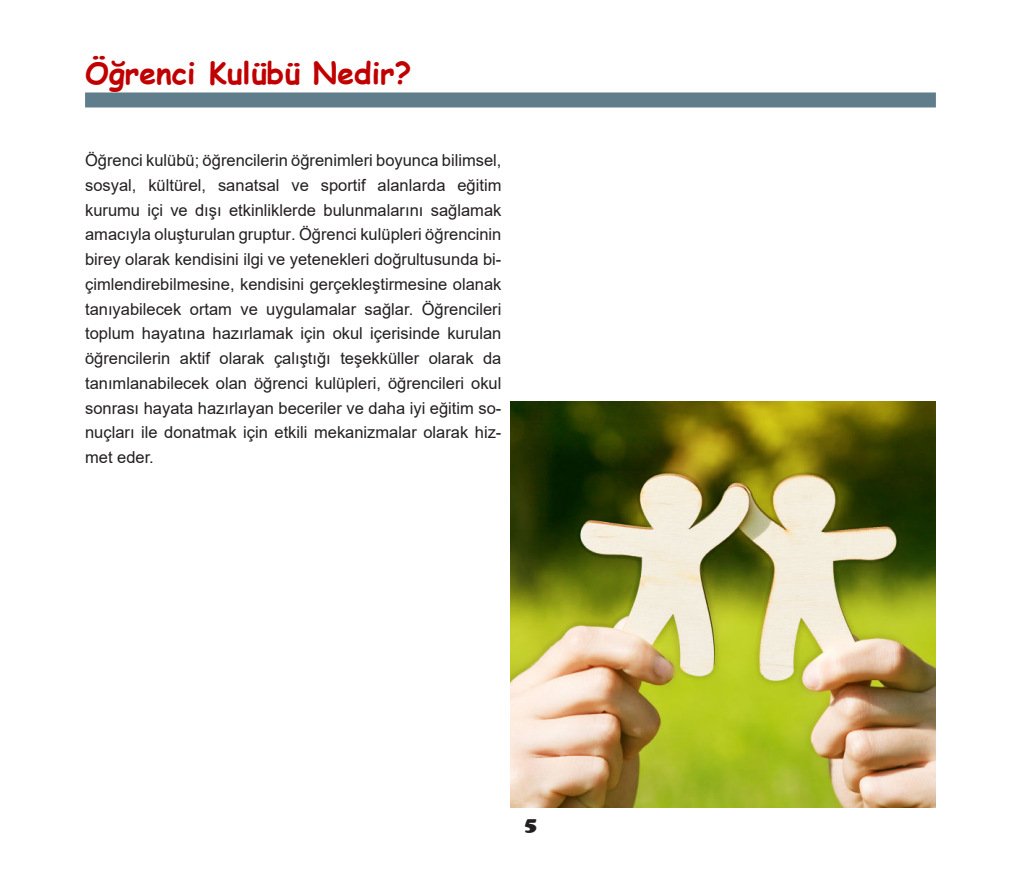
<style>
.page{position:relative;width:1021px;height:893px;background:#fff}
.page>*{position:absolute;margin:0;border:0;box-sizing:border-box;transform-origin:0 0}
.t1{font:700 30px "Comic Sans MS";color:#c00000}
.t2{font:900 21px "Cooper";color:#231f20}
.t3{font:16.5px/24.8px "Arial";color:#231f20;text-align:justify}
</style>
<div class="page">
<div style="left:85px;top:92px;width:850px;height:15px;background:#607d8b"></div>
<img style="left:510px;top:402px;width:425px;height:406px">
<h1 class="t1" style="left:85px;top:50px;width:328px">Öğrenci Kulübü Nedir?</h1>
<p class="t3" style="left:85px;top:148px;width:418px">Öğrenci kulübü; öğrencilerin öğrenimleri boyunca bilimsel, sosyal, kültürel, sanatsal ve sportif alanlarda eğitim kurumu içi ve dışı etkinliklerde bulunmalarını sağlamak amacıyla oluşturulan gruptur. Öğrenci kulüpleri öğrencinin birey olarak kendisini ilgi ve yetenekleri doğrultusunda bi&shy;çimlendirebilmesine, kendisini gerçekleştirmesine olanak tanıyabilecek ortam ve uygulamalar sağlar. Öğrencileri toplum hayatına hazırlamak için okul içerisinde kurulan öğrencilerin aktif olarak çalıştığı teşekküller olarak da tanımlanabilecek olan öğrenci kulüpleri, öğrencileri okul sonrası hayata hazırlayan beceriler ve daha iyi eğitim so&shy;nuçları ile donatmak için etkili mekanizmalar olarak hiz&shy;met eder.</p>
<p class="t2" style="left:524px;top:817px;width:14px">5</p>
</div>
